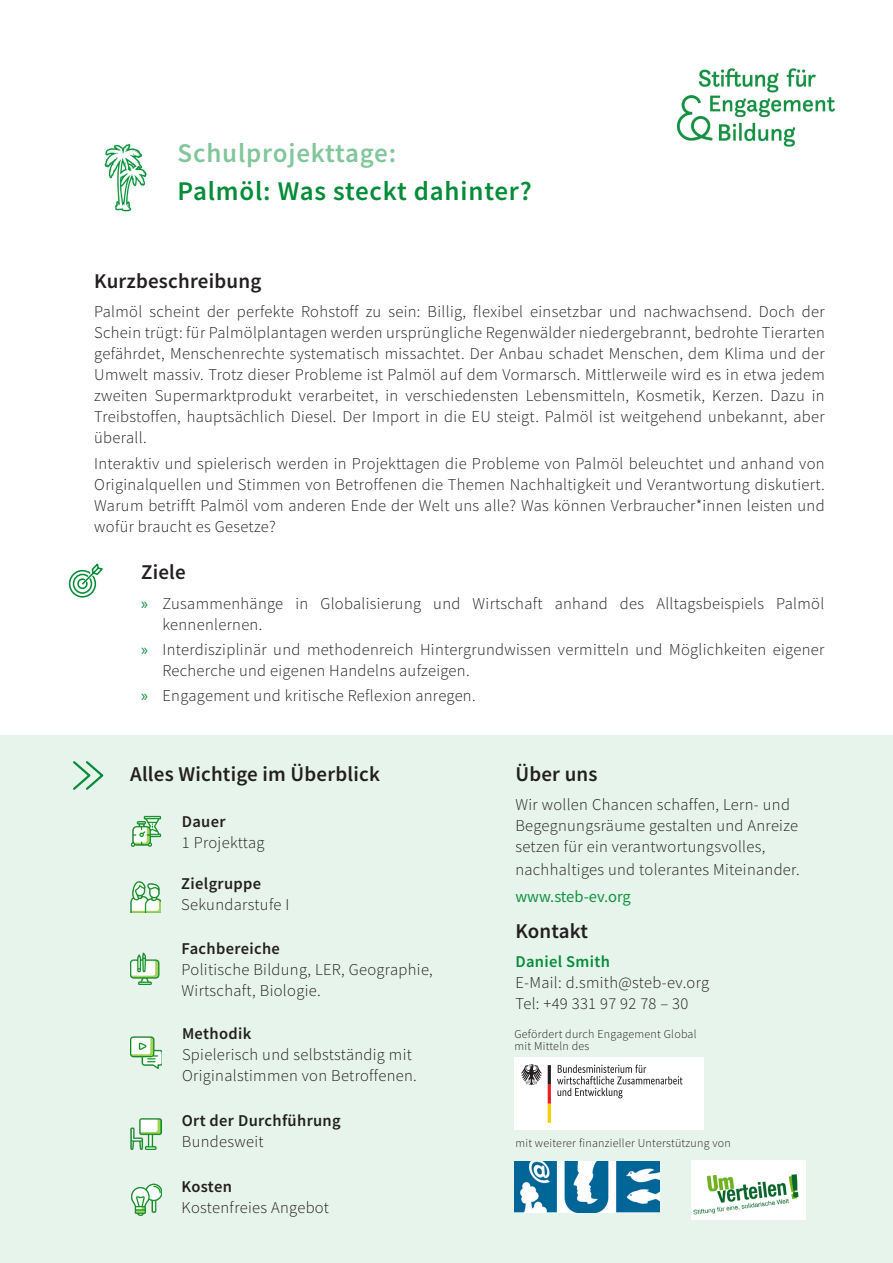
<style>
.page{position:relative;width:893px;height:1263px;background:#fff}
.page>*{position:absolute;margin:0;border:0;box-sizing:border-box;transform-origin:0 0}
.t1{font:600 27px "Source Sans Pro";letter-spacing:.03em;color:#058c38}
.t2{font:600 27px "Source Sans Pro";letter-spacing:.03em;color:#82c69c}
.Subline{font:600 21px "Source Sans Pro";letter-spacing:.01em;color:#231f20}
.Body_Blocksatz_11{font:300 16.5px/21px "Source Sans Pro";letter-spacing:.02em;color:#231f20;text-align:justify}
.Body{font:300 16.5px/21px "Source Sans Pro";letter-spacing:.02em;color:#231f20}
.Body_11{font:300 16.5px/21px "Source Sans Pro";letter-spacing:.02em;color:#231f20}
.Überblick_Überschrif{font:300 16.5px/21px "Source Sans Pro";letter-spacing:.02em;color:#231f20}
.Überblick_Überschrif-2{font:600 16.5px "Source Sans Pro";letter-spacing:.02em;color:#231f20}
.Kurzbeschreibung{font:16.5px "Source Sans Pro";color:#159245}
.Body-2{font:600 16.5px "Source Sans Pro";letter-spacing:.02em;color:#058c38}
.Body-3{font:300 12px "Source Sans Pro";letter-spacing:.02em;color:#231f20}
.s1{font-family:"Myriad Pro";font-weight:400;color:#058c38}
</style>
<div class="page">
<div style="left:0;top:736px;width:893px;height:527px;background:#e6f4eb"></div>
<img style="left:131px;top:1037px;width:30px;height:31px">
<img style="left:130px;top:881px;width:31px;height:32px">
<img style="left:131px;top:815px;width:30px;height:31px">
<img style="left:676px;top:68px;width:160px;height:79px">
<img style="left:130px;top:953px;width:30px;height:31px">
<svg style="left:68px;top:563px;width:35px;height:35px"></svg>
<svg style="left:73px;top:761px;width:31px;height:29px"></svg>
<img style="left:131px;top:1183px;width:30px;height:32px">
<img style="left:104px;top:144px;width:43px;height:68px">
<div style="left:514px;top:1057px;width:190px;height:73px;background:#fff"></div>
<svg style="left:557px;top:1064px;width:125px;height:34px"></svg>
<svg style="left:521px;top:1064px;width:21px;height:21px"></svg>
<svg style="left:548px;top:1065px;width:3px;height:58px"></svg>
<img style="left:514px;top:1162px;width:145px;height:50px">
<img style="left:130px;top:1118px;width:31px;height:31px">
<img style="left:692px;top:1160px;width:113px;height:59px">
<p class="t2" style="left:178px;top:135px;width:220px">Schulprojekttage:</p>
<p class="t1" style="left:178px;top:174px;width:356px">Palmöl: Was steckt dahinter?</p>
<p class="Subline" style="left:94px;top:267px;width:169px">Kurzbeschreibung</p>
<p class="Body_Blocksatz_11" style="left:94px;top:301px;width:732px">Palmöl scheint der perfekte Rohstoff zu sein: Billig, flexibel einsetzbar und nachwachsend. Doch der Schein trügt: für Palmölplantagen werden ursprüngliche Regenwälder niedergebrannt, bedrohte Tierarten gefährdet, Menschenrechte systematisch missachtet. Der Anbau schadet Menschen, dem Klima und der Umwelt massiv. Trotz dieser Probleme ist Palmöl auf dem Vormarsch. Mittlerweile wird es in etwa jedem zweiten Supermarktprodukt verarbeitet, in verschiedensten Lebensmitteln, Kosmetik, Kerzen. Dazu in Treibstoffen, hauptsächlich Diesel. Der Import in die EU steigt. Palmöl ist weitgehend unbekannt, aber überall.</p>
<p class="Body_Blocksatz_11" style="left:94px;top:453px;width:732px">Interaktiv und spielerisch werden in Projekttagen die Probleme von Palmöl beleuchtet und anhand von Originalquellen und Stimmen von Betroffenen die Themen Nachhaltigkeit und Verantwortung diskutiert.<br>Warum betrifft Palmöl vom anderen Ende der Welt uns alle? Was können Verbraucher*innen leisten und wofür braucht es Gesetze?</p>
<p class="Subline" style="left:141px;top:558px;width:46px">Ziele</p>
<p class="Body_Blocksatz_11" style="left:162px;top:593px;width:663px;text-indent:-21px"><span class="s1">»</span> Zusammenhänge in Globalisierung und Wirtschaft anhand des Alltagsbeispiels Palmöl kennenlernen.</p>
<p class="Body_Blocksatz_11" style="left:162px;top:639px;width:663px;text-indent:-21px"><span class="s1">»</span> Interdisziplinär und methodenreich Hintergrundwissen vermitteln und Möglichkeiten eigener<br>Recherche und eigenen Handelns aufzeigen.</p>
<p class="Body_Blocksatz_11" style="left:141px;top:685px;width:336px"><span class="s1">»</span> Engagement und kritische Reflexion anregen.</p>
<p class="Subline" style="left:130px;top:760px;width:251px">Alles Wichtige im Überblick</p>
<p class="Überblick_Überschrif-2" style="left:182px;top:810px;width:45px">Dauer</p>
<p class="Body_11" style="left:182px;top:832px;width:84px">1 Projekttag</p>
<p class="Überblick_Überschrif-2" style="left:181px;top:873px;width:81px">Zielgruppe</p>
<p class="Body_11" style="left:181px;top:894px;width:110px">Sekundarstufe I</p>
<p class="Überblick_Überschrif-2" style="left:182px;top:937px;width:100px">Fachbereiche</p>
<p class="Body_11" style="left:182px;top:959px;width:253px">Politische Bildung, LER, Geographie,<br>Wirtschaft, Biologie.</p>
<p class="Überblick_Überschrif-2" style="left:182px;top:1022px;width:71px">Methodik</p>
<p class="Überblick_Überschrif" style="left:182px;top:1043px;width:236px">Spielerisch und selbstständig mit<br>Originalstimmen von Betroffenen.</p>
<p class="Überblick_Überschrif-2" style="left:182px;top:1110px;width:160px">Ort der Durchführung</p>
<p class="Body_11" style="left:182px;top:1131px;width:83px">Bundesweit</p>
<p class="Überblick_Überschrif-2" style="left:182px;top:1175px;width:52px">Kosten</p>
<p class="Body_11" style="left:182px;top:1197px;width:149px">Kostenfreies Angebot</p>
<p class="Subline" style="left:515px;top:760px;width:84px">Über uns</p>
<p class="Body" style="left:515px;top:794px;width:284px">Wir wollen Chancen schaffen, Lern- und<br>Begegnungsräume gestalten und Anreize setzen für ein verantwortungsvolles,</p>
<p class="Body" style="left:515px;top:859px;width:286px">nachhaltiges und tolerantes Miteinander.</p>
<p class="Kurzbeschreibung" style="left:515px;top:886px;width:117px">www.steb-ev.org</p>
<p class="Subline" style="left:515px;top:917px;width:74px">Kontakt</p>
<p class="Body-2" style="left:515px;top:951px;width:96px">Daniel Smith</p>
<p class="Body" style="left:515px;top:972px;width:195px">E-Mail: d.smith@steb-ev.org</p>
<p class="Body" style="left:515px;top:993px;width:175px">Tel: +49 331 97 92 78 – 30</p>
<p class="Body-3" style="left:514px;top:1026px;width:184px">Gefördert durch Engagement Global</p>
<p class="Body-3" style="left:514px;top:1038px;width:76px">mit Mitteln des</p>
<p class="Body-3" style="left:515px;top:1136px;width:217px">mit weiterer finanzieller Unterstützung von</p>
</div>
